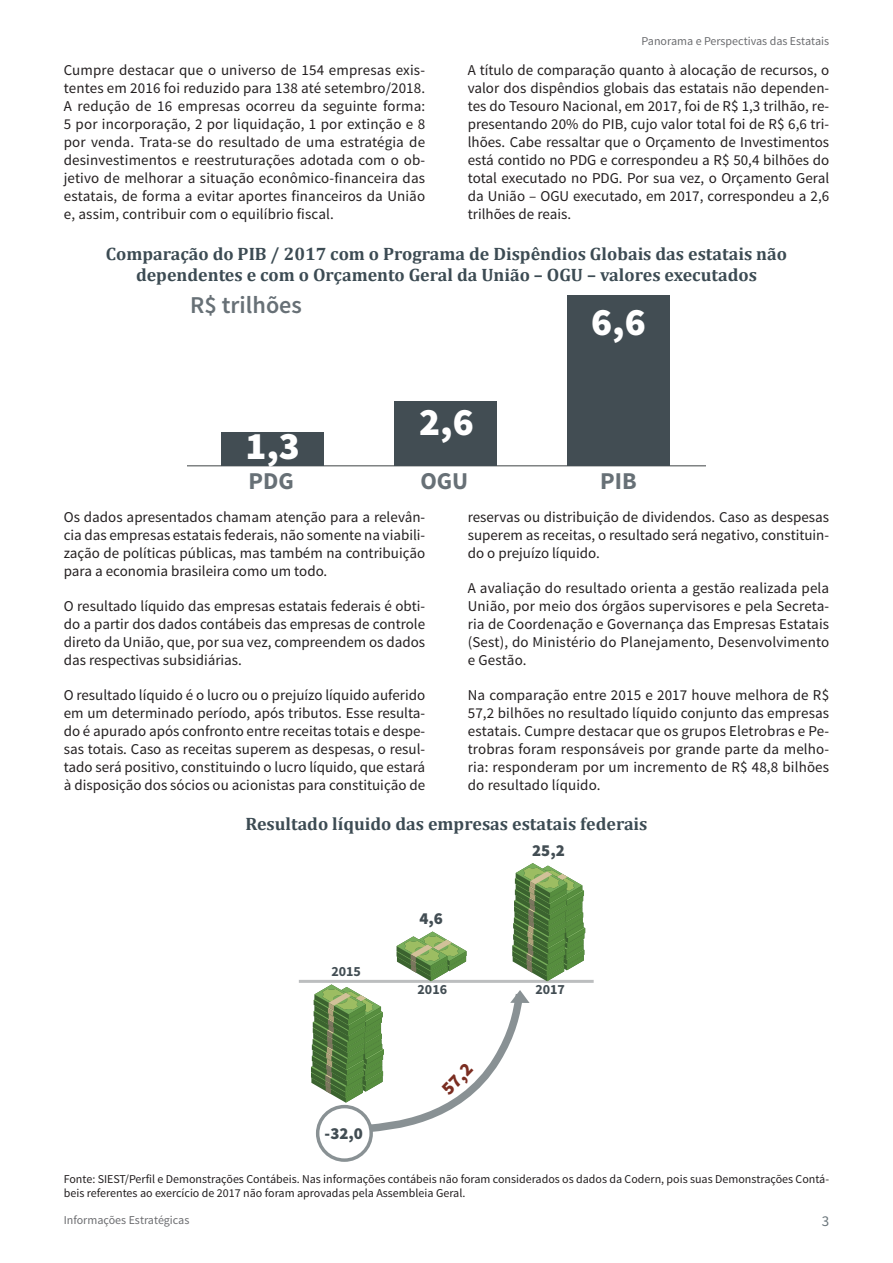
<style>
.page{position:relative;width:893px;height:1263px;background:#fff}
.page>*{position:absolute;margin:0;border:0;box-sizing:border-box;transform-origin:0 0}
.t1{font:900 39px "Source Sans Pro";color:#fff}
.t2{font:600 24.15px "Source Sans Pro";color:#677076}
.t3{font:700 24.15px "Source Sans Pro";color:#677076}
.t4{font:900 18.75px "Source Sans Pro";color:#7b2d21}
.t5{font:700 18px/21.6px "Cambria";color:#3c4b53;text-align:center}
.t6{font:900 16.8px "Source Sans Pro";color:#424d53}
.t7{font:15px/18px "Source Sans Pro";color:#231f20;text-align:justify}
.t8{font:15px "Source Sans Pro";color:#69747a}
.t9{font:700 13.95px "Source Sans Pro";color:#424d53}
.t10{font:12px/14.4px "Source Sans Pro";color:#231f20}
.t11{font:12px "Source Sans Pro";color:#6c6d70}
</style>
<div class="page">
<hr style="left:187px;top:465px;width:519px;height:1px;background:#7f8283">
<div style="left:221px;top:432px;width:103px;height:34px;background:#424d53"></div>
<div style="left:394px;top:401px;width:103px;height:65px;background:#424d53"></div>
<div style="left:567px;top:295px;width:103px;height:171px;background:#424d53"></div>
<hr style="left:299px;top:980px;width:295px;height:3px;background:#bcbebf">
<svg style="left:311px;top:863px;width:274px;height:299px"></svg>
<p class="t11" style="left:642px;top:34px;width:189px">Panorama e Perspectivas das Estatais</p>
<p class="t7" style="left:64px;top:61px;width:363px">Cumpre destacar que o universo de 154 empresas exis&shy;tentes em 2016 foi reduzido para 138 até setembro/2018.<br>A redução de 16 empresas ocorreu da seguinte forma:<br>5 por incorporação, 2 por liquidação, 1 por extinção e 8 por venda. Trata-se do resultado de uma estratégia de desinvestimentos e reestruturações adotada com o ob&shy;jetivo de melhorar a situação econômico-financeira das estatais, de forma a evitar aportes financeiros da União e, assim, contribuir com o equilíbrio fiscal.</p>
<p class="t7" style="left:468px;top:61px;width:363px">A título de comparação quanto à alocação de recursos, o valor dos dispêndios globais das estatais não dependen&shy;tes do Tesouro Nacional, em 2017, foi de R$ 1,3 trilhão, re&shy;presentando 20% do PIB, cujo valor total foi de R$ 6,6 tri&shy;lhões. Cabe ressaltar que o Orçamento de Investimentos está contido no PDG e correspondeu a R$ 50,4 bilhões do total executado no PDG. Por sua vez, o Orçamento Geral da União – OGU executado, em 2017, correspondeu a 2,6 trilhões de reais.</p>
<p class="t5" style="left:106px;top:242px;width:683px">Comparação do PIB / 2017 com o Programa de Dispêndios Globais das estatais não dependentes e com o Orçamento Geral da União – OGU – valores executados</p>
<h2 class="t2" style="left:190px;top:290px;width:113px">R$ trilhões</h2>
<h1 class="t1" style="left:245px;top:420px;width:56px">1,3</h1>
<h2 class="t3" style="left:249px;top:466px;width:47px">PDG</h2>
<h1 class="t1" style="left:419px;top:397px;width:56px">2,6</h1>
<h1 class="t1" style="left:591px;top:297px;width:56px">6,6</h1>
<h2 class="t3" style="left:420px;top:466px;width:49px">OGU</h2>
<h2 class="t3" style="left:600px;top:466px;width:38px">PIB</h2>
<p class="t7" style="left:64px;top:508px;width:363px">Os dados apresentados chamam atenção para a relevân&shy;cia das empresas estatais federais, não somente na viabili&shy;zação de políticas públicas, mas também na contribuição para a economia brasileira como um todo.</p>
<p class="t7" style="left:64px;top:597px;width:363px">O resultado líquido das empresas estatais federais é obti&shy;do a partir dos dados contábeis das empresas de controle direto da União, que, por sua vez, compreendem os dados das respectivas subsidiárias.</p>
<p class="t7" style="left:64px;top:686px;width:363px">O resultado líquido é o lucro ou o prejuízo líquido auferido em um determinado período, após tributos. Esse resulta&shy;do é apurado após confronto entre receitas totais e despe&shy;sas totais. Caso as receitas superem as despesas, o resul&shy;tado será positivo, constituindo o lucro líquido, que estará à disposição dos sócios ou acionistas para constituição de</p>
<p class="t7" style="left:468px;top:508px;width:363px">reservas ou distribuição de dividendos. Caso as despesas superem as receitas, o resultado será negativo, constituin&shy;do o prejuízo líquido.</p>
<p class="t7" style="left:468px;top:579px;width:363px">A avaliação do resultado orienta a gestão realizada pela União, por meio dos órgãos supervisores e pela Secreta&shy;ria de Coordenação e Governança das Empresas Estatais (Sest), do Ministério do Planejamento, Desenvolvimento e Gestão.</p>
<p class="t7" style="left:468px;top:686px;width:363px">Na comparação entre 2015 e 2017 houve melhora de R$ 57,2 bilhões no resultado líquido conjunto das empresas estatais. Cumpre destacar que os grupos Eletrobras e Pe&shy;trobras foram responsáveis por grande parte da melho&shy;ria: responderam por um incremento de R$ 48,8 bilhões do resultado líquido.</p>
<p class="t5" style="left:245px;top:813px;width:404px">Resultado líquido das empresas estatais federais</p>
<p class="t9" style="left:331px;top:962px;width:31px">2015</p>
<p class="t6" style="left:325px;top:1122px;width:40px">-32,0</p>
<p class="t6" style="left:419px;top:908px;width:25px">4,6</p>
<p class="t6" style="left:532px;top:839px;width:34px">25,2</p>
<p class="t9" style="left:418px;top:980px;width:31px">2016</p>
<p class="t9" style="left:535px;top:980px;width:31px">2017</p>
<p class="t4" style="left:436px;top:1083px;width:38px;rotate:-46deg">57,2</p>
<p class="t10" style="left:64px;top:1172px;width:767px">Fonte: SIEST/Perfil e Demonstrações Contábeis. Nas informações contábeis não foram considerados os dados da Codern, pois suas Demonstrações Contá&shy;beis referentes ao exercício de 2017 não foram aprovadas pela Assembleia Geral.</p>
<p class="t11" style="left:64px;top:1212px;width:127px">Informações Estratégicas</p>
<p class="t8" style="left:822px;top:1212px;width:9px">3</p>
</div>
